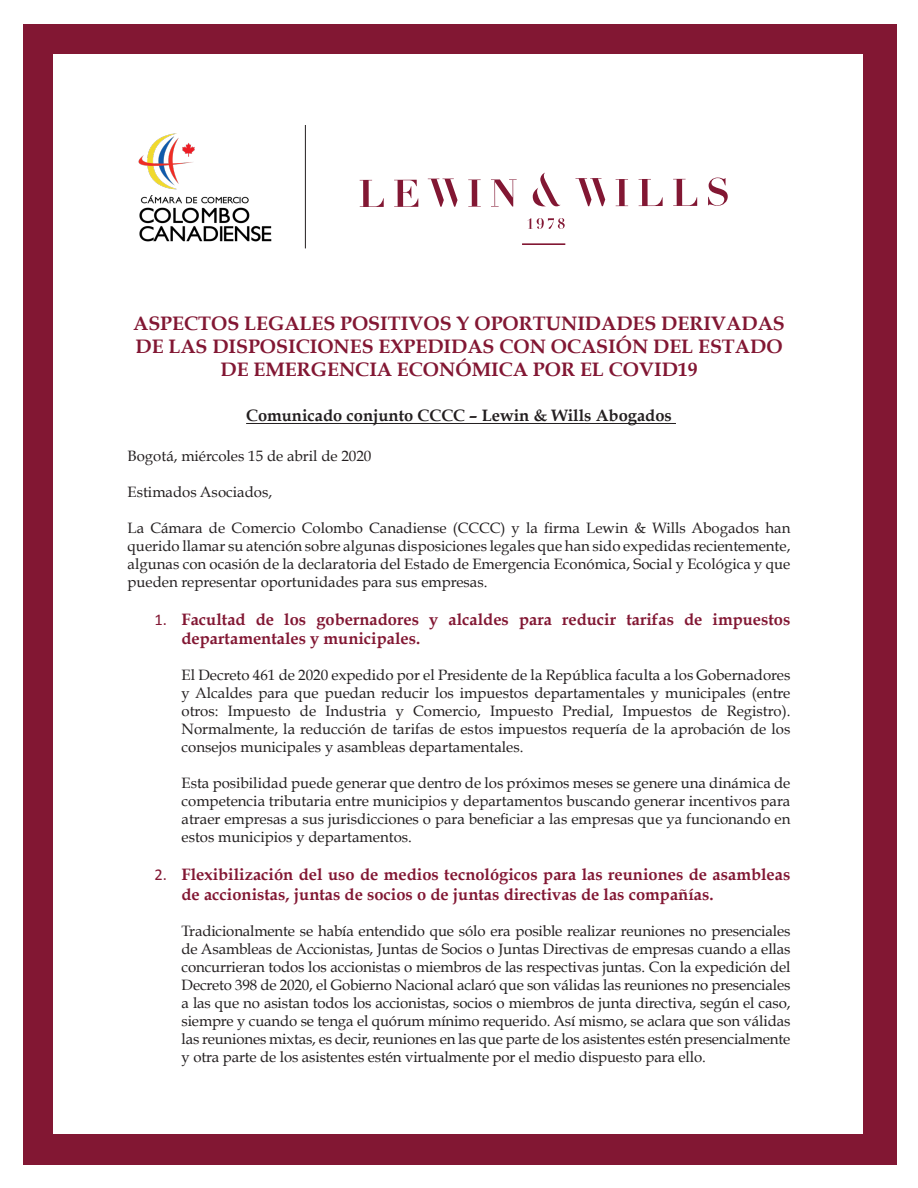
<style>
.page{position:relative;width:918px;height:1188px;background:#fff}
.page>*{position:absolute;margin:0;border:0;box-sizing:border-box;transform-origin:0 0}
.t1{font:700 19.5px/23.4px "Book Antiqua";color:#821733;text-align:center}
.t2{font:700 16.5px/19.8px "Book Antiqua";color:#821733}
.t3{font:700 16.5px "Book Antiqua";color:#231f20}
.List_Paragraph{font:15px/18px "Book Antiqua";color:#231f20;text-align:justify}
.s1{font-family:"Calibri";font-weight:400}
</style>
<div class="page">
<div style="left:23px;top:24px;width:874px;height:1141px;background:#821733"></div>
<div style="left:53px;top:54px;width:810px;height:1080px;background:#fff"></div>
<img style="left:138px;top:133px;width:134px;height:109px">
<svg style="left:360px;top:180px;width:24px;height:27px"></svg>
<svg style="left:394px;top:180px;width:24px;height:27px"></svg>
<svg style="left:468px;top:180px;width:13px;height:27px"></svg>
<svg style="left:491px;top:179px;width:26px;height:28px"></svg>
<svg style="left:616px;top:179px;width:12px;height:27px"></svg>
<svg style="left:639px;top:179px;width:24px;height:27px"></svg>
<svg style="left:673px;top:179px;width:24px;height:27px"></svg>
<svg style="left:708px;top:178px;width:20px;height:28px"></svg>
<svg style="left:428px;top:179px;width:30px;height:28px"></svg>
<svg style="left:575px;top:178px;width:30px;height:28px"></svg>
<svg style="left:528px;top:218px;width:37px;height:11px"></svg>
<svg style="left:533px;top:173px;width:28px;height:33px"></svg>
<hr style="left:522px;top:243px;width:43px;height:2px;background:#821733">
<hr style="left:246px;top:423px;width:430px;height:1px;background:#231f20">
<hr style="left:305px;top:125px;width:1px;height:123px;background:#231f20">
<p class="t1" style="left:133px;top:312px;width:653px">ASPECTOS LEGALES POSITIVOS Y OPORTUNIDADES DERIVADAS<br>DE LAS DISPOSICIONES EXPEDIDAS CON OCASIÓN DEL ESTADO<br>DE EMERGENCIA ECONÓMICA POR EL COVID19</p>
<p class="t3" style="left:246px;top:406px;width:427px">Comunicado conjunto CCCC – Lewin &amp; Wills Abogados</p>
<p class="List_Paragraph" style="left:128px;top:447px;width:245px">Bogotá, miércoles 15 de abril de 2020</p>
<p class="List_Paragraph" style="left:128px;top:483px;width:146px">Estimados Asociados,</p>
<p class="List_Paragraph" style="left:128px;top:519px;width:664px">La Cámara de Comercio Colombo Canadiense (CCCC) y la firma Lewin &amp; Wills Abogados han querido llamar su atención sobre algunas disposiciones legales que han sido expedidas recientemente, algunas con ocasión de la declaratoria del Estado de Emergencia Económica, Social y Ecológica y que pueden representar oportunidades para sus empresas.</p>
<p class="t2" style="left:182px;top:609px;width:610px;text-indent:-27px"><span class="s1">1.</span> Facultad de los gobernadores y alcaldes para reducir tarifas de impuestos departamentales y municipales.</p>
<p class="List_Paragraph" style="left:182px;top:666px;width:610px">El Decreto 461 de 2020 expedido por el Presidente de la República faculta a los Gobernadores y Alcaldes para que puedan reducir los impuestos departamentales y municipales (entre otros: Impuesto de Industria y Comercio, Impuesto Predial, Impuestos de Registro).<br>Normalmente, la reducción de tarifas de estos impuestos requería de la aprobación de los consejos municipales y asambleas departamentales.</p>
<p class="List_Paragraph" style="left:182px;top:774px;width:610px">Esta posibilidad puede generar que dentro de los próximos meses se genere una dinámica de competencia tributaria entre municipios y departamentos buscando generar incentivos para atraer empresas a sus jurisdicciones o para beneficiar a las empresas que ya funcionando en estos municipios y departamentos.</p>
<p class="t2" style="left:182px;top:865px;width:610px;text-indent:-27px"><span class="s1">2.</span> Flexibilización del uso de medios tecnológicos para las reuniones de asambleas de accionistas, juntas de socios o de juntas directivas de las compañías.</p>
<p class="List_Paragraph" style="left:182px;top:922px;width:610px">Tradicionalmente se había entendido que sólo era posible realizar reuniones no presenciales de Asambleas de Accionistas, Juntas de Socios o Juntas Directivas de empresas cuando a ellas concurrieran todos los accionistas o miembros de las respectivas juntas. Con la expedición del Decreto 398 de 2020, el Gobierno Nacional aclaró que son válidas las reuniones no presenciales a las que no asistan todos los accionistas, socios o miembros de junta directiva, según el caso, siempre y cuando se tenga el quórum mínimo requerido. Así mismo, se aclara que son válidas las reuniones mixtas, es decir, reuniones en las que parte de los asistentes estén presencialmente y otra parte de los asistentes estén virtualmente por el medio dispuesto para ello.</p>
</div>
